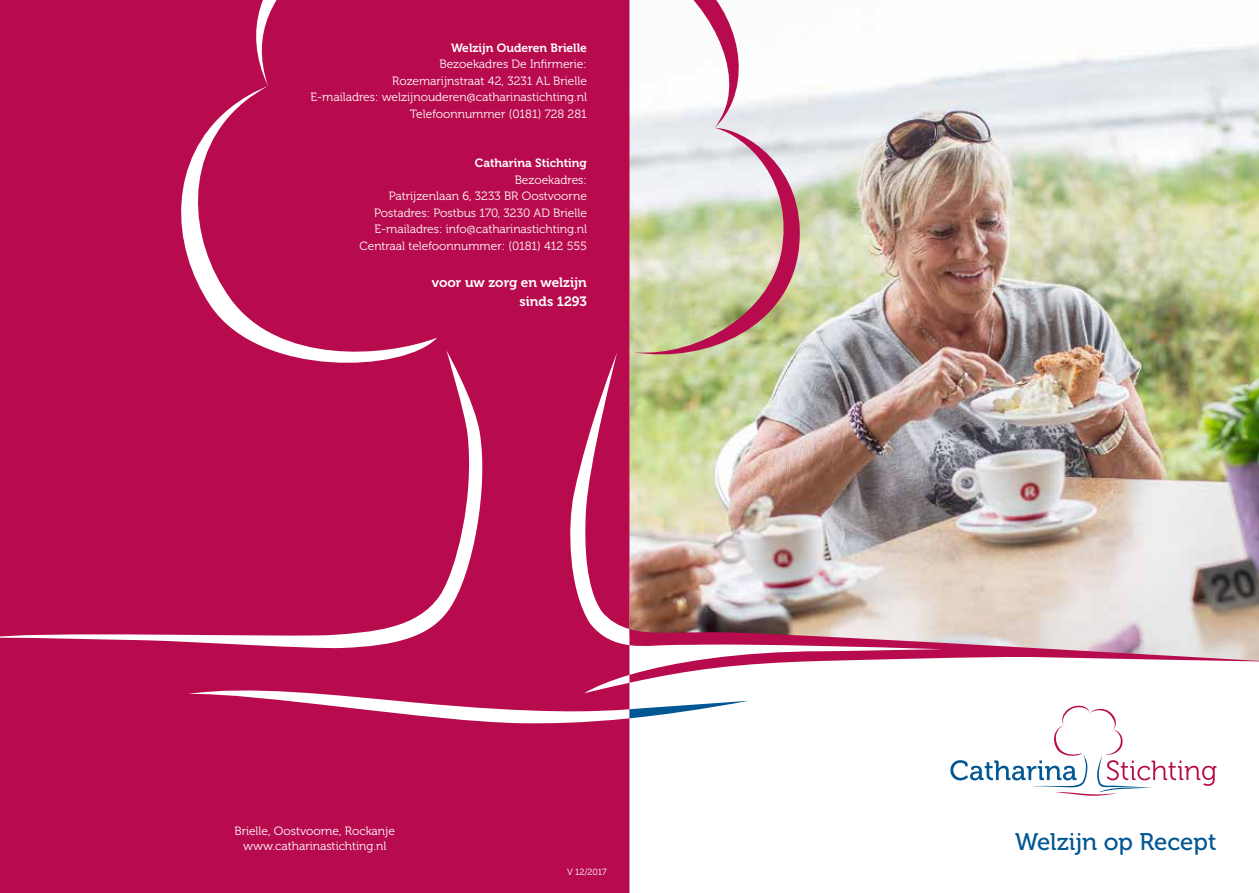
<style>
.page{position:relative;width:1259px;height:893px;background:#fff}
.page>*{position:absolute;margin:0;border:0;box-sizing:border-box;transform-origin:0 0}
.t1{font:24px "Museo 500";color:#005793}
.t2{font:13.5px/19.5px "Museo 700";color:#fff;text-align:right}
.t3{font:12px/16.5px "Museo 300";color:#fff;text-align:right}
.t4{font:12px "Museo 700";color:#fff}
.t5{font:9px "Museo 300";letter-spacing:-.005em;color:#fff}
</style>
<div class="page">
<img style="left:0;top:0;width:1259px;height:893px">
<div style="left:0;top:350px;width:489px;height:299px;background:#b80b4d"></div>
<svg style="left:241px;top:0;width:565px;height:364px;background:#c75f80"></svg>
<svg style="left:168px;top:86px;width:269px;height:293px;background:#bd1e5b"></svg>
<svg style="left:950px;top:704px;width:266px;height:92px"></svg>
<p class="t4" style="left:451px;top:41px;width:137px">Welzijn Ouderen Brielle</p>
<p class="t3" style="left:310px;top:56px;width:278px">Bezoekadres De Infirmerie:<br>Rozemarijnstraat 42, 3231 AL Brielle<br>E-mailadres: welzijnouderen@catharinastichting.nl Telefoonnummer (0181) 728 281</p>
<p class="t4" style="left:475px;top:156px;width:113px">Catharina Stichting</p>
<p class="t3" style="left:359px;top:171px;width:229px">Bezoekadres:<br>Patrijzenlaan 6, 3233 BR Oostvoorne Postadres: Postbus 170, 3230 AD Brielle E-mailadres: info@catharinastichting.nl Centraal telefoonnummer: (0181) 412 555</p>
<p class="t2" style="left:432px;top:272px;width:157px">voor uw zorg en welzijn sinds 1293</p>
<p class="t3" style="left:234px;top:824px;width:162px;line-height:15px;text-align:center">Brielle, Oostvoorne, Rockanje www.catharinastichting.nl</p>
<p class="t5" style="left:567px;top:867px;width:41px">V 12/2017</p>
<h1 class="t1" style="left:1015px;top:828px;width:203px">Welzijn op Recept</h1>
</div>
